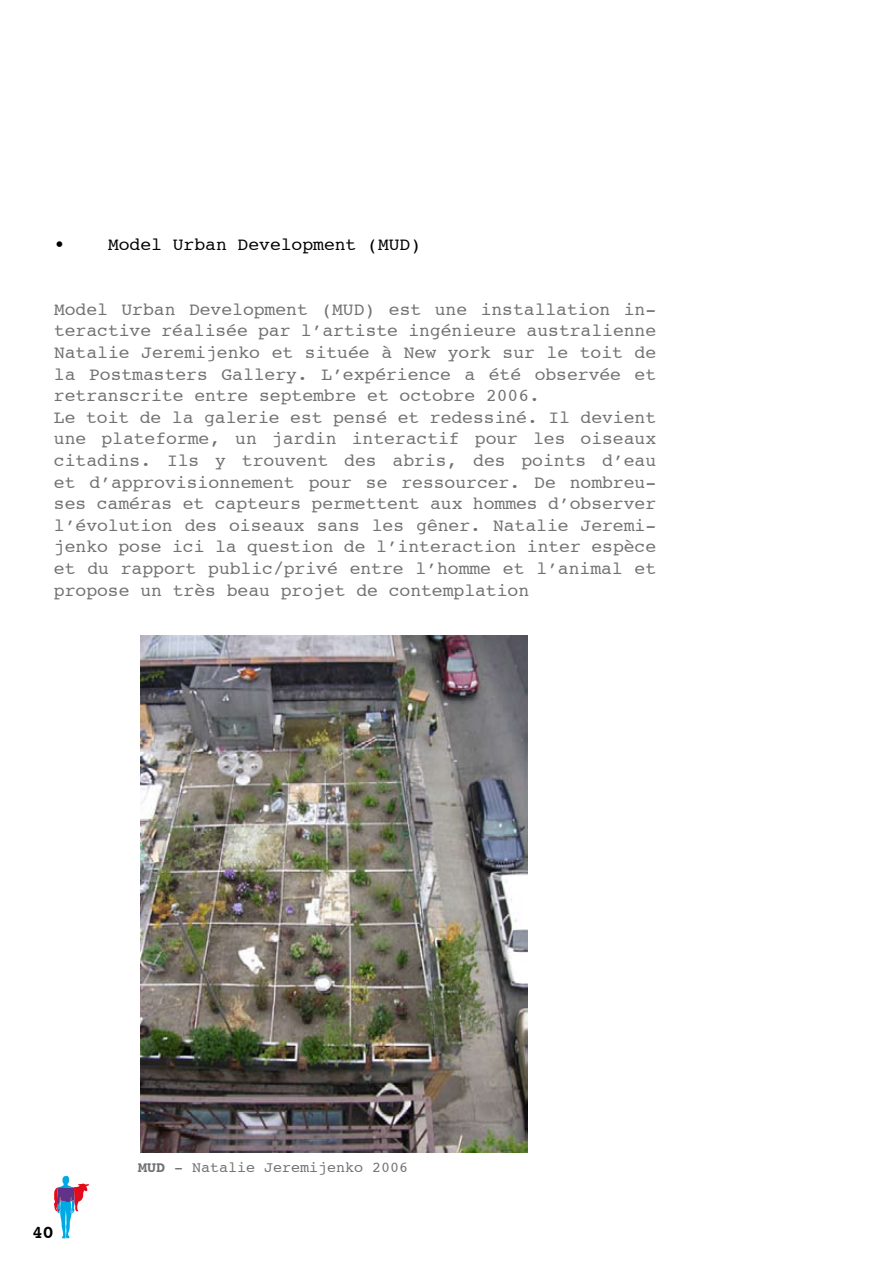
<style>
.page{position:relative;width:893px;height:1263px;background:#fff}
.page>*{position:absolute;margin:0;border:0;box-sizing:border-box;transform-origin:0 0}
.t1{font:18px/21.6px "Courier";color:#707173}
.t2{font:18px "Courier";color:#000}
.t3{font:700 18px "Courier";color:#000}
.t4{font:15px "Courier";color:#707173}
.s1{font-weight:700}
</style>
<div class="page">
<img style="left:140px;top:635px;width:388px;height:517px">
<svg style="left:54px;top:1176px;width:35px;height:63px"></svg>
<p class="t2" style="left:54px;top:230px;width:369px">• Model Urban Development (MUD)</p>
<p class="t1" style="left:54px;top:298px;width:604px">Model Urban Development (MUD) est une installation in&shy;teractive réalisée par l’artiste ingénieure australienne Natalie Jeremijenko et située à New york sur le toit de la Postmasters Gallery. L’expérience a été observée et retranscrite entre septembre et octobre 2006.<br>Le toit de la galerie est pensé et redessiné. Il devient une plateforme, un jardin interactif pour les oiseaux citadins. Ils y trouvent des abris, des points d’eau et d’approvisionnement pour se ressourcer. De nombreu&shy;ses caméras et capteurs permettent aux hommes d’observer l’évolution des oiseaux sans les gêner. Natalie Jeremi&shy;jenko pose ici la question de l’interaction inter espèce et du rapport public/privé entre l’homme et l’animal et propose un très beau projet de contemplation</p>
<p class="t3" style="left:32px;top:1217px;width:23px">40</p>
<p class="t4" style="left:138px;top:1156px;width:272px"><span class="s1">MUD</span> - Natalie Jeremijenko 2006</p>
</div>
